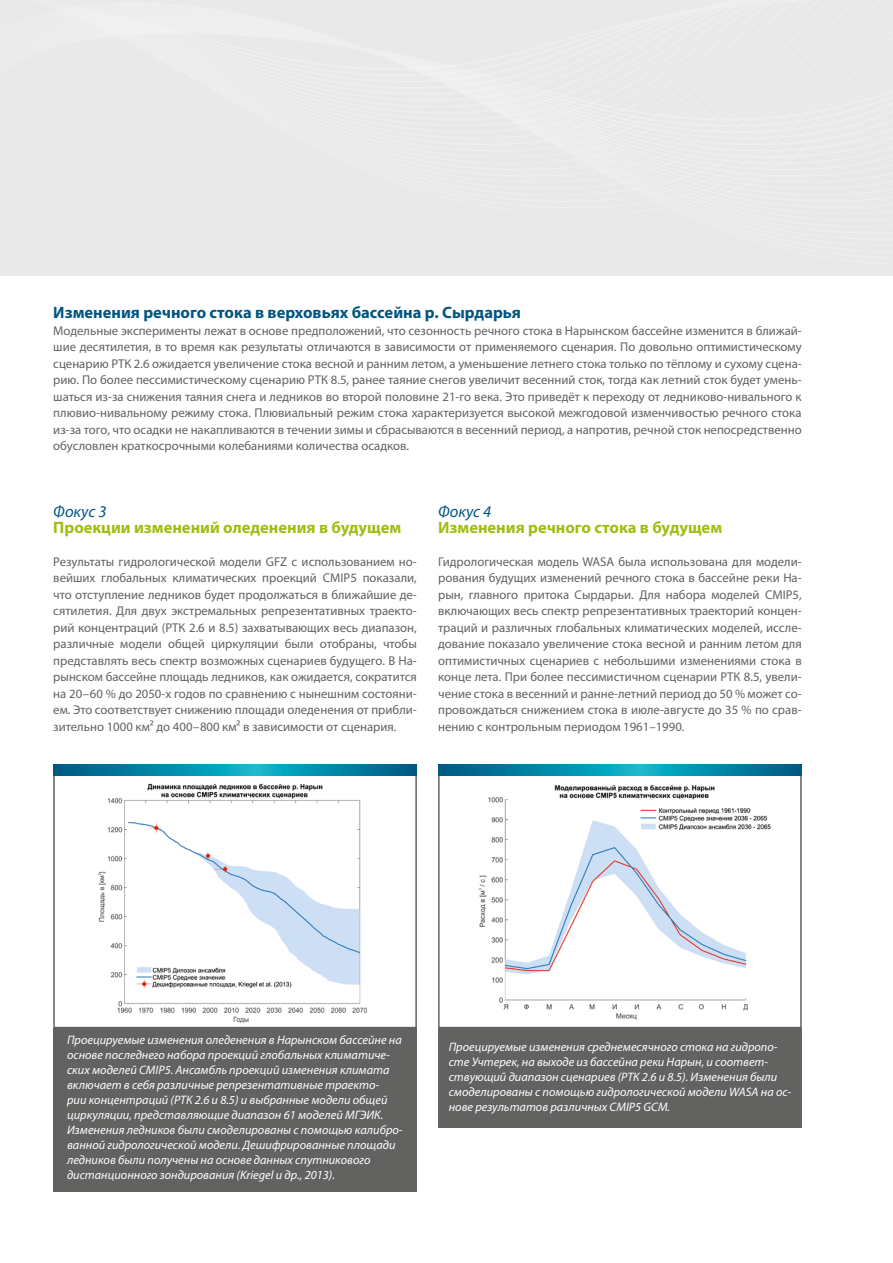
<style>
.page{position:relative;width:893px;height:1263px;background:#fff}
.page>*{position:absolute;margin:0;border:0;box-sizing:border-box;transform-origin:0 0}
.t1{font:700 16.5px "Myriad Pro";color:#9fbe15}
.t2{font:700 16.5px "Myriad Pro";color:#005681}
.t3{font:italic 16.5px "Myriad Pro";letter-spacing:.005em;color:#005681}
.t4{font:12.75px/16.5px "Myriad Pro";color:#626261;text-align:justify}
.t5{font:italic 12.3px/15px "Myriad Pro";color:#fff}
</style>
<div class="page">
<img style="left:85px;top:775px;width:300px;height:248px">
<div style="left:53px;top:771px;width:364px;height:257px;border:2px solid #626261"></div>
<div style="left:53px;top:1028px;width:364px;height:163px;background:#626261"></div>
<div style="left:141px;top:212px;width:752px;height:64px;background:#e9e9e9"></div>
<div style="left:141px;top:0;width:752px;height:212px;background:#e9e9e9"></div>
<div style="left:0;top:0;width:141px;height:276px;background:#e9e9e9"></div>
<div style="left:438px;top:1028px;width:364px;height:99px;background:#626261"></div>
<svg style="left:53px;top:764px;width:364px;height:11px;background:#0387a7"></svg>
<img style="left:478px;top:784px;width:293px;height:236px">
<div style="left:438px;top:771px;width:364px;height:257px;border:2px solid #626261"></div>
<svg style="left:438px;top:764px;width:364px;height:11px;background:#0387a7"></svg>
<p class="t2" style="left:53px;top:302px;width:469px">Изменения речного стока в верховьях бассейна р. Сырдарья</p>
<p class="t4" style="left:53px;top:322px;width:750px">Модельные эксперименты лежат в основе предположений, что сезонность речного стока в Нарынском бассейне изменится в ближай&shy;шие десятилетия, в то время как результаты отличаются в зависимости от применяемого сценария. По довольно оптимистическому сценарию РТК 2.6 ожидается увеличение стока весной и ранним летом, а уменьшение летнего стока только по тёплому и сухому сцена&shy;рию. По более пессимистическому сценарию РТК 8.5, ранее таяние снегов увеличит весенний сток, тогда как летний сток будет умень&shy;шаться из-за снижения таяния снега и ледников во второй половине 21-го века. Это приведёт к переходу от ледниково-нивального к плювио-нивальному режиму стока. Плювиальный режим стока характеризуется высокой межгодовой изменчивостью речного стока из-за того, что осадки не накапливаются в течении зимы и сбрасываются в весенний период, а напротив, речной сток непосредственно обусловлен краткосрочными колебаниями количества осадков.</p>
<p class="t3" style="left:53px;top:501px;width:55px">Фокус 3</p>
<p class="t1" style="left:53px;top:517px;width:349px">Проекции изменений оледенения в будущем</p>
<p class="t4" style="left:53px;top:553px;width:365px">Результаты гидрологической модели GFZ с использованием но&shy;вейших глобальных климатических проекций CMIP5 показали, что отступление ледников будет продолжаться в ближайшие де&shy;сятилетия. Для двух экстремальных репрезентативных траекто&shy;рий концентраций (РТК 2.6 и 8.5) захватывающих весь диапазон, различные модели общей циркуляции были отобраны, чтобы представлять весь спектр возможных сценариев будущего. В На&shy;рынском бассейне площадь ледников, как ожидается, сократится на 20–60 % до 2050-х годов по сравнению с нынешним состояни&shy;ем. Это соответствует снижению площади оледенения от прибли&shy;зительно 1000 км² до 400–800 км² в зависимости от сценария.</p>
<p class="t3" style="left:438px;top:501px;width:55px">Фокус 4</p>
<p class="t1" style="left:438px;top:517px;width:286px">Изменения речного стока в будущем</p>
<p class="t4" style="left:438px;top:553px;width:365px">Гидрологическая модель WASA была использована для модели&shy;рования будущих изменений речного стока в бассейне реки На&shy;рын, главного притока Сырдарьи. Для набора моделей CMIP5, включающих весь спектр репрезентативных траекторий концен&shy;траций и различных глобальных климатических моделей, иссле&shy;дование показало увеличение стока весной и ранним летом для оптимистичных сценариев с небольшими изменениями стока в конце лета. При более пессимистичном сценарии РТК 8.5, увели&shy;чение стока в весенний и ранне-летний период до 50 % может со&shy;провождаться снижением стока в июле-августе до 35 % по срав&shy;нению с контрольным периодом 1961–1990.</p>
<p class="t5" style="left:67px;top:1032px;width:337px">Проецируемые изменения оледенения в Нарынском бассейне на основе последнего набора проекций глобальных климатиче&shy;ских моделей CMIP5. Ансамбль проекций изменения климата включает в себя различные репрезентативные траекто-<br>рии концентраций (РТК 2.6 и 8.5) и выбранные модели общей циркуляции, представляющие диапазон 61 моделей МГЭИК.<br>Изменения ледников были смоделированы с помощью калибро&shy;ванной гидрологической модели. Дешифрированные площади ледников были получены на основе данных спутникового дистанционного зондирования (Kriegel и др., 2013).</p>
<p class="t5" style="left:449px;top:1039px;width:344px">Проецируемые изменения среднемесячного стока на гидропо&shy;сте Учтерек, на выходе из бассейна реки Нарын, и соответ&shy;ствующий диапазон сценариев (РТК 2.6 и 8.5). Изменения были смоделированы с помощью гидрологической модели WASA на ос&shy;нове результатов различных CMIP5 GCM.</p>
</div>
